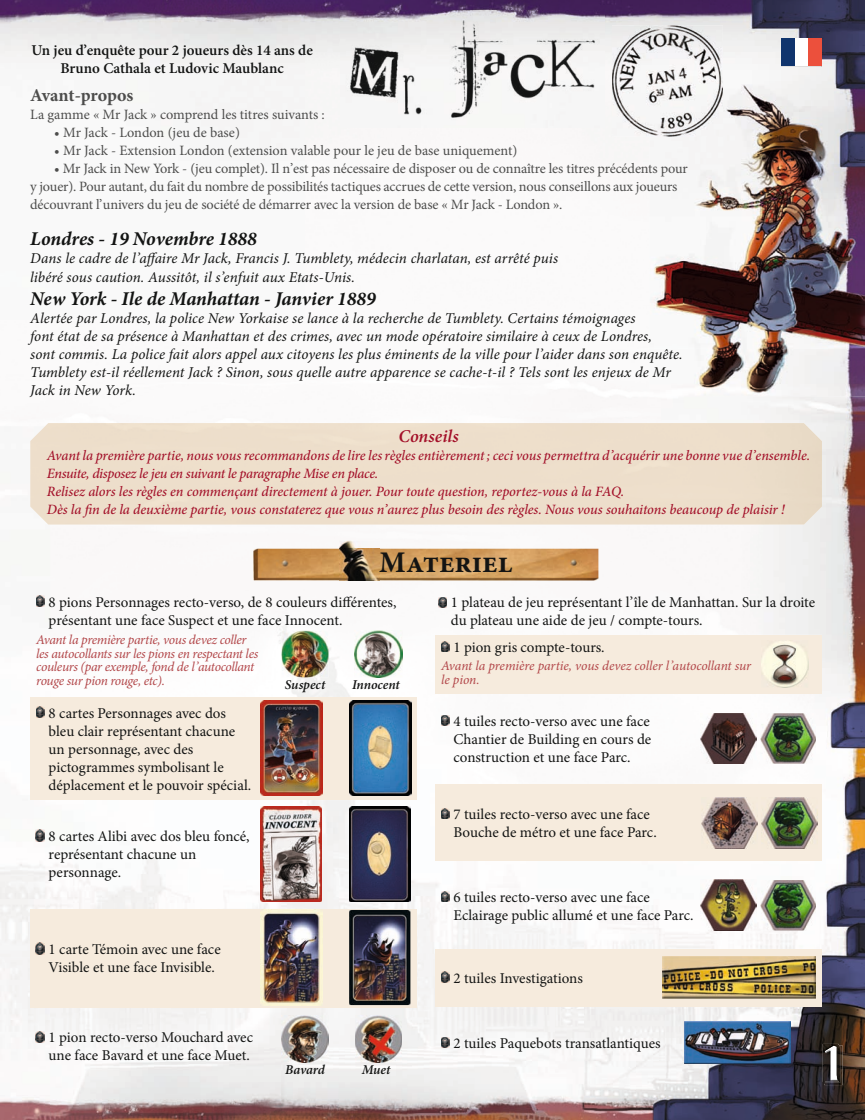
<style>
.page{position:relative;width:865px;height:1120px;background:#fff}
.page>*{position:absolute;margin:0;border:0;box-sizing:border-box;transform-origin:0 0}
.t1{font:700 30px "Minion Pro";color:#131413}
.t2{font:italic 700 19.5px "Minion Pro";letter-spacing:-.005em;color:#131413}
.t3{font:700 18px "Minion Pro";letter-spacing:-.005em;color:#4d4d4c}
.t4{font:italic 600 18px "Minion Pro";letter-spacing:.005em;color:#a31029}
.t5{font:15px/18px "Minion Pro";color:#131413}
.t6{font:italic 15px/18px "Minion Pro";color:#131413}
.t7{font:600 15px/18px "Minion Pro";color:#131413;text-align:center}
.t8{font:14.25px/18px "Minion Pro";letter-spacing:-.01em;color:#4d4d4c}
.t9{font:italic 500 14.25px/18px "Minion Pro";letter-spacing:-.005em;color:#a31029}
.t10{font:italic 13.5px/13.5px "Minion Pro";letter-spacing:-.025em;color:#b24649}
.t11{font:italic 13.5px/13.5px "Minion Pro";letter-spacing:-.005em;color:#b24649}
.t12{font:italic 600 13.5px "Minion Pro";letter-spacing:-.005em;color:#131413}
</style>
<div class="page">
<img style="left:0;top:0;width:304px;height:149px">
<img style="left:304px;top:0;width:560px;height:53px">
<img style="left:722px;top:53px;width:142px;height:31px">
<img style="left:748px;top:396px;width:116px;height:30px">
<img style="left:0;top:524px;width:50px;height:595px">
<img style="left:763px;top:426px;width:101px;height:213px">
<img style="left:50px;top:524px;width:407px;height:202px">
<img style="left:814px;top:639px;width:50px;height:480px">
<img style="left:457px;top:693px;width:357px;height:71px">
<img style="left:407px;top:746px;width:51px;height:373px">
<img style="left:50px;top:800px;width:357px;height:319px">
<img style="left:457px;top:860px;width:357px;height:259px">
<img style="left:650px;top:84px;width:214px;height:312px">
<div style="left:780px;top:39px;width:14px;height:27px;background:#10346d"></div>
<div style="left:794px;top:39px;width:13px;height:27px;background:#fff"></div>
<div style="left:807px;top:39px;width:14px;height:27px;background:#ec503c"></div>
<img style="left:823px;top:1045px;width:19px;height:39px">
<img style="left:823px;top:1045px;width:16px;height:37px">
<img style="left:822px;top:1043px;width:16px;height:38px">
<img style="left:823px;top:1046px;width:15px;height:35px">
<img style="left:824px;top:1045px;width:13px;height:35px">
<img style="left:253px;top:548px;width:345px;height:32px">
<img style="left:339px;top:540px;width:40px;height:40px">
<svg style="left:36px;top:595px;width:8px;height:11px"></svg>
<img style="left:281px;top:630px;width:47px;height:47px">
<img style="left:354px;top:630px;width:48px;height:47px">
<div style="left:30px;top:697px;width:387px;height:103px;background:#f6ebdd"></div>
<img style="left:260px;top:700px;width:62px;height:95px">
<img style="left:349px;top:700px;width:62px;height:95px">
<svg style="left:36px;top:706px;width:8px;height:11px"></svg>
<img style="left:260px;top:806px;width:62px;height:95px">
<img style="left:349px;top:806px;width:61px;height:95px">
<svg style="left:36px;top:829px;width:9px;height:11px"></svg>
<div style="left:30px;top:909px;width:387px;height:98px;background:#f6ebdd"></div>
<img style="left:260px;top:909px;width:62px;height:96px">
<img style="left:349px;top:910px;width:61px;height:94px">
<svg style="left:36px;top:942px;width:9px;height:11px"></svg>
<img style="left:281px;top:1015px;width:47px;height:47px">
<img style="left:355px;top:1015px;width:47px;height:47px">
<svg style="left:36px;top:1030px;width:9px;height:12px"></svg>
<svg style="left:438px;top:597px;width:8px;height:10px"></svg>
<div style="left:435px;top:634px;width:386px;height:59px;background:#f6ebdd"></div>
<svg style="left:441px;top:641px;width:8px;height:10px"></svg>
<img style="left:700px;top:713px;width:56px;height:50px">
<img style="left:760px;top:713px;width:55px;height:50px">
<svg style="left:441px;top:715px;width:8px;height:10px"></svg>
<div style="left:435px;top:784px;width:386px;height:76px;background:#f6ebdd"></div>
<svg style="left:441px;top:808px;width:8px;height:10px"></svg>
<img style="left:700px;top:879px;width:56px;height:51px">
<img style="left:760px;top:879px;width:55px;height:51px">
<svg style="left:441px;top:891px;width:8px;height:10px"></svg>
<div style="left:435px;top:949px;width:386px;height:57px;background:#f6ebdd"></div>
<img style="left:662px;top:956px;width:153px;height:42px">
<svg style="left:441px;top:971px;width:8px;height:11px"></svg>
<img style="left:683px;top:1021px;width:107px;height:42px">
<svg style="left:441px;top:1036px;width:8px;height:11px"></svg>
<img style="left:761px;top:641px;width:47px;height:46px">
<img style="left:701px;top:797px;width:55px;height:51px">
<img style="left:761px;top:797px;width:55px;height:51px">
<img style="left:341px;top:11px;width:262px;height:117px">
<img style="left:611px;top:25px;width:111px;height:112px">
<img style="left:649px;top:84px;width:73px;height:53px">
<p class="t7" style="left:31px;top:41px;width:283px">Un jeu d’enquête pour 2 joueurs dès 14 ans de<br>Bruno Cathala et Ludovic Maublanc</p>
<p class="t3" style="left:30px;top:83px;width:105px">Avant-propos</p>
<p class="t8" style="left:30px;top:106px;width:296px">La gamme « Mr Jack » comprend les titres suivants :</p>
<p class="t8" style="left:54px;top:124px;width:187px">• Mr Jack - London (jeu de base)</p>
<p class="t8" style="left:54px;top:142px;width:464px">• Mr Jack - Extension London (extension valable pour le jeu de base uniquement)</p>
<p class="t8" style="left:30px;top:160px;width:658px;text-indent:24px">• Mr Jack in New York - (jeu complet). Il n’est pas nécessaire de disposer ou de connaître les titres précédents pour y jouer). Pour autant, du fait du nombre de possibilités tactiques accrues de cette version, nous conseillons aux joueurs découvrant l’univers du jeu de société de démarrer avec la version de base « Mr Jack - London ».</p>
<h2 class="t2" style="left:30px;top:225px;width:228px">Londres - 19 Novembre 1888</h2>
<p class="t6" style="left:30px;top:249px;width:529px">Dans le cadre de l’affaire Mr Jack, Francis J. Tumblety, médecin charlatan, est arrêté puis libéré sous caution. Aussitôt, il s’enfuit aux Etats-Unis.</p>
<h2 class="t2" style="left:30px;top:285px;width:347px">New York - Ile de Manhattan - Janvier 1889</h2>
<p class="t6" style="left:30px;top:309px;width:653px">Alertée par Londres, la police New Yorkaise se lance à la recherche de Tumblety. Certains témoignages<br>font état de sa présence à Manhattan et des crimes, avec un mode opératoire similaire à ceux de Londres,<br>sont commis. La police fait alors appel aux citoyens les plus éminents de la ville pour l’aider dans son enquête.<br>Tumblety est-il réellement Jack ? Sinon, sous quelle autre apparence se cache-t-il ? Tels sont les enjeux de Mr Jack in New York.</p>
<p class="t4" style="left:398px;top:423px;width:62px">Conseils</p>
<p class="t9" style="left:47px;top:446px;width:764px">Avant la première partie, nous vous recommandons de lire les règles entièrement ; ceci vous permettra d’acquérir une bonne vue d’ensemble.<br>Ensuite, disposez le jeu en suivant le paragraphe Mise en place.<br>Relisez alors les règles en commençant directement à jouer. Pour toute question, reportez-vous à la FAQ.<br>Dès la fin de la deuxième partie, vous constaterez que vous n’aurez plus besoin des règles. Nous vous souhaitons beaucoup de plaisir !</p>
<h1 class="t1" style="left:379px;top:541px;width:135px">Materiel</h1>
<p class="t5" style="left:49px;top:592px;width:349px">8 pions Personnages recto-verso, de 8 couleurs différentes, présentant une face Suspect et une face Innocent.</p>
<p class="t5" style="left:450px;top:592px;width:365px">1 plateau de jeu représentant l’île de Manhattan. Sur la droite du plateau une aide de jeu / compte-tours.</p>
<p class="t5" style="left:453px;top:638px;width:153px">1 pion gris compte-tours.</p>
<p class="t11" style="left:441px;top:659px;width:311px">Avant la première partie, vous devez coller l’autocollant sur le pion.</p>
<p class="t5" style="left:453px;top:712px;width:199px;text-align:justify">4 tuiles recto-verso avec une face Chantier de Building en cours de construction et une face Parc.</p>
<p class="t10" style="left:36px;top:633px;width:223px">Avant la première partie, vous devez coller les autocollants sur les pions en respectant les couleurs (par exemple, fond de l’autocollant rouge sur pion rouge, etc).</p>
<p class="t5" style="left:49px;top:704px;width:204px">8 cartes Personnages avec dos bleu clair représentant chacune un personnage, avec des pictogrammes symbolisant le déplacement et le pouvoir spécial.</p>
<p class="t5" style="left:49px;top:827px;width:202px">8 cartes Alibi avec dos bleu foncé, représentant chacune un personnage.</p>
<p class="t12" style="left:285px;top:675px;width:42px">Suspect</p>
<p class="t12" style="left:352px;top:675px;width:49px">Innocent</p>
<p class="t5" style="left:453px;top:805px;width:205px">7 tuiles recto-verso avec une face<br>Bouche de métro et une face Parc.</p>
<p class="t5" style="left:49px;top:940px;width:173px">1 carte Témoin avec une face<br>Visible et une face Invisible.</p>
<p class="t5" style="left:49px;top:1028px;width:206px">1 pion recto-verso Mouchard avec une face Bavard et une face Muet.</p>
<p class="t12" style="left:285px;top:1059px;width:41px">Bavard</p>
<p class="t12" style="left:361px;top:1059px;width:30px">Muet</p>
<p class="t5" style="left:453px;top:888px;width:241px">6 tuiles recto-verso avec une face<br>Eclairage public allumé et une face Parc.</p>
<p class="t5" style="left:453px;top:968px;width:131px">2 tuiles Investigations</p>
<p class="t5" style="left:453px;top:1034px;width:208px">2 tuiles Paquebots transatlantiques</p>
</div>
